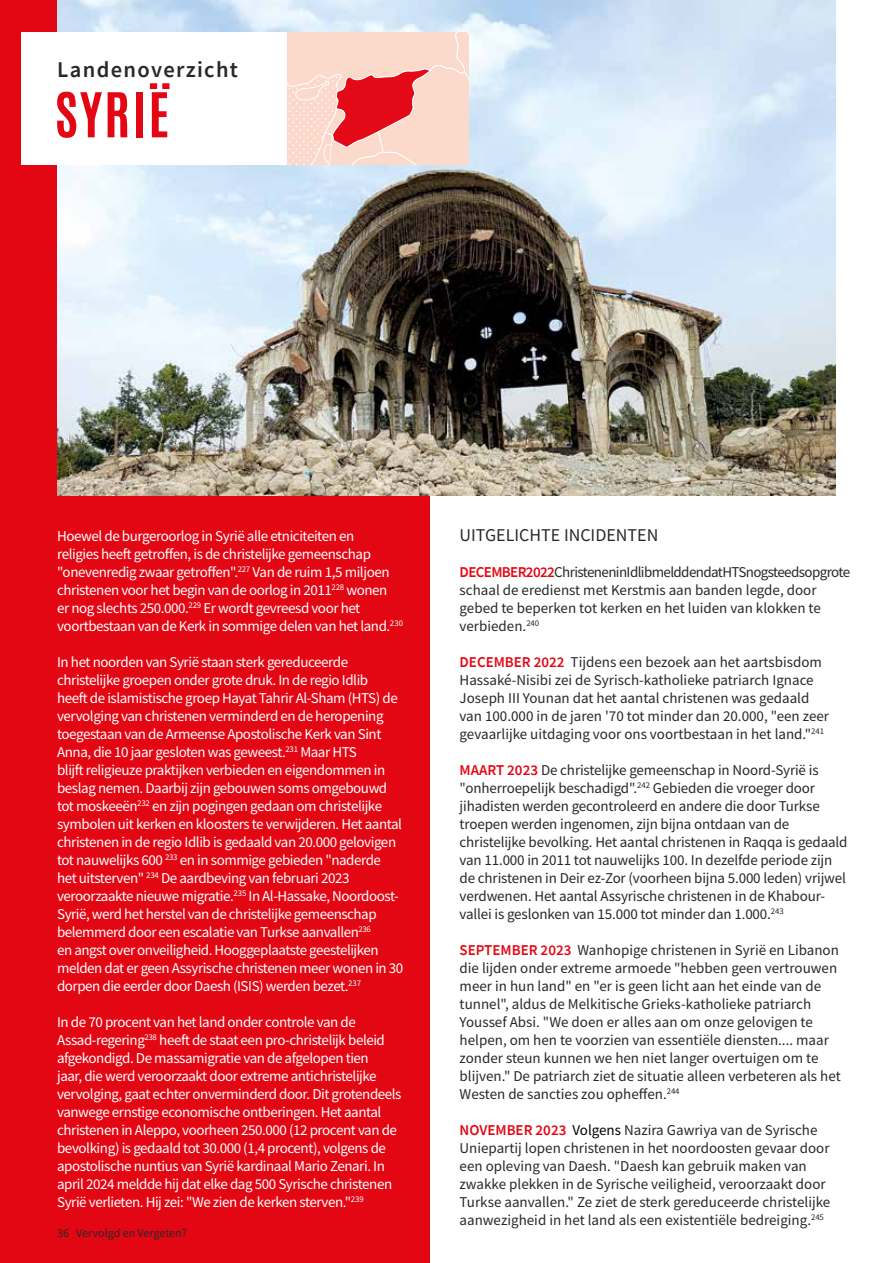
<style>
.page{position:relative;width:893px;height:1263px;background:#fff}
.page>*{position:absolute;margin:0;border:0;box-sizing:border-box;transform-origin:0 0}
.t1{font:700 52.5px "Antonio";letter-spacing:.04em;color:#e30613}
.t2{font:600 22.5px "Source Sans Pro";letter-spacing:.06em;color:#282827}
.t3{font:18px "Source Sans Pro";color:#282827}
.t4{font:15px/18px "Source Sans Pro";letter-spacing:-.03em;color:#fff}
.t5{font:15px/18px "Source Sans Pro";color:#282827}
.t6{font:12px "Source Sans Pro";color:#282827}
.s1{font-weight:600;color:#e30613}
.s2{color:#000}
</style>
<div class="page">
<hr style="left:892px;top:0;width:1px;height:1263px;background:#135a5b">
<div style="left:0;top:0;width:430px;height:1263px;background:#e30613"></div>
<img style="left:57px;top:0;width:779px;height:495px">
<div style="left:21px;top:32px;width:388px;height:132px;background:#fff"></div>
<svg style="left:287px;top:32px;width:181px;height:132px;background:#f7b7ae"></svg>
<h2 class="t2" style="left:57px;top:54px;width:182px">Landenoverzicht</h2>
<h1 class="t1" style="left:55px;top:75px;width:116px">SYRIË</h1>
<p class="t4" style="left:57px;top:527px;width:347px">Hoewel de burgeroorlog in Syrië alle etniciteiten en<br>religies heeft getroffen, is de christelijke gemeenschap "onevenredig zwaar getroffen".<sup>227</sup> Van de ruim 1,5 miljoen christenen voor het begin van de oorlog in 2011<sup>228</sup> wonen er nog slechts 250.000.<sup>229</sup> Er wordt gevreesd voor het voortbestaan van de Kerk in sommige delen van het land.<sup>230</sup></p>
<p class="t4" style="left:57px;top:653px;width:348px">In het noorden van Syrië staan sterk gereduceerde christelijke groepen onder grote druk. In de regio Idlib<br>heeft de islamistische groep Hayat Tahrir Al-Sham (HTS) de vervolging van christenen verminderd en de heropening toegestaan van de Armeense Apostolische Kerk van Sint Anna, die 10 jaar gesloten was geweest.<sup>231</sup> Maar HTS<br>blijft religieuze praktijken verbieden en eigendommen in beslag nemen. Daarbij zijn gebouwen soms omgebouwd tot moskeeën<sup>232</sup> en zijn pogingen gedaan om christelijke symbolen uit kerken en kloosters te verwijderen. Het aantal christenen in de regio Idlib is gedaald van 20.000 gelovigen tot nauwelijks 600 <sup>233</sup> en in sommige gebieden "naderde het uitsterven" <sup>234</sup> De aardbeving van februari 2023 veroorzaakte nieuwe migratie.<sup>235</sup> In Al-Hassake, Noordoost-Syrië, werd het herstel van de christelijke gemeenschap belemmerd door een escalatie van Turkse aanvallen<sup>236<br></sup>en angst over onveiligheid. Hooggeplaatste geestelijken melden dat er geen Assyrische christenen meer wonen in 30 dorpen die eerder door Daesh (ISIS) werden bezet.<sup>237</sup></p>
<p class="t4" style="left:57px;top:1013px;width:346px">In de 70 procent van het land onder controle van de Assad-regering<sup>238</sup> heeft de staat een pro-christelijk beleid afgekondigd. De massamigratie van de afgelopen tien<br>jaar, die werd veroorzaakt door extreme antichristelijke vervolging, gaat echter onverminderd door. Dit grotendeels vanwege ernstige economische ontberingen. Het aantal christenen in Aleppo, voorheen 250.000 (12 procent van de bevolking) is gedaald tot 30.000 (1,4 procent), volgens de apostolische nuntius van Syrië kardinaal Mario Zenari. In april 2024 meldde hij dat elke dag 500 Syrische christenen Syrië verlieten. Hij zei: "We zien de kerken sterven."<sup>239</sup></p>
<p class="t6" style="left:57px;top:1225px;width:131px">36 Vervolgd en Vergeten?</p>
<p class="t3" style="left:460px;top:524px;width:200px">UITGELICHTE INCIDENTEN</p>
<p class="t5" style="left:460px;top:563px;width:392px"><span class="s1">DECEMBER 2022</span>Christenen in Idlib meldden dat HTS nog steeds op grote schaal de eredienst met Kerstmis aan banden legde, door gebed te beperken tot kerken en het luiden van klokken te verbieden.<sup>240</sup></p>
<p class="t5" style="left:460px;top:653px;width:371px"><span class="s1">DECEMBER 2022</span> Tijdens een bezoek aan het aartsbisdom Hassaké-Nisibi zei de Syrisch-katholieke patriarch Ignace Joseph III Younan dat het aantal christenen was gedaald van 100.000 in de jaren '70 tot minder dan 20.000, "een zeer gevaarlijke uitdaging voor ons voortbestaan in het land."<sup>241</sup></p>
<p class="t5" style="left:460px;top:761px;width:389px"><span class="s1">MAART 2023</span> De christelijke gemeenschap in Noord-Syrië is "onherroepelijk beschadigd".<sup>242</sup> Gebieden die vroeger door jihadisten werden gecontroleerd en andere die door Turkse troepen werden ingenomen, zijn bijna ontdaan van de christelijke bevolking. Het aantal christenen in Raqqa is gedaald van 11.000 in 2011 tot nauwelijks 100. In dezelfde periode zijn de christenen in Deir ez-Zor (voorheen bijna 5.000 leden) vrijwel verdwenen. Het aantal Assyrische christenen in de Khabour&shy;vallei is geslonken van 15.000 tot minder dan 1.000.<sup>243</sup></p>
<p class="t5" style="left:460px;top:941px;width:383px"><span class="s1">SEPTEMBER 2023</span> Wanhopige christenen in Syrië en Libanon die lijden onder extreme armoede "hebben geen vertrouwen meer in hun land" en "er is geen licht aan het einde van de tunnel", aldus de Melkitische Grieks-katholieke patriarch Youssef Absi. "We doen er alles aan om onze gelovigen te helpen, om hen te voorzien van essentiële diensten.... maar zonder steun kunnen we hen niet langer overtuigen om te blijven." De patriarch ziet de situatie alleen verbeteren als het Westen de sancties zou opheffen.<sup>244</sup></p>
<p class="t5" style="left:460px;top:1121px;width:372px"><span class="s1">NOVEMBER 2023</span> <span class="s2">Volgens</span> Nazira Gawriya van de Syrische Uniepartij lopen christenen in het noordoosten gevaar door een opleving van Daesh. "Daesh kan gebruik maken van zwakke plekken in de Syrische veiligheid, veroorzaakt door Turkse aanvallen." Ze ziet de sterk gereduceerde christelijke aanwezigheid in het land als een existentiële bedreiging.<sup>245</sup></p>
</div>
